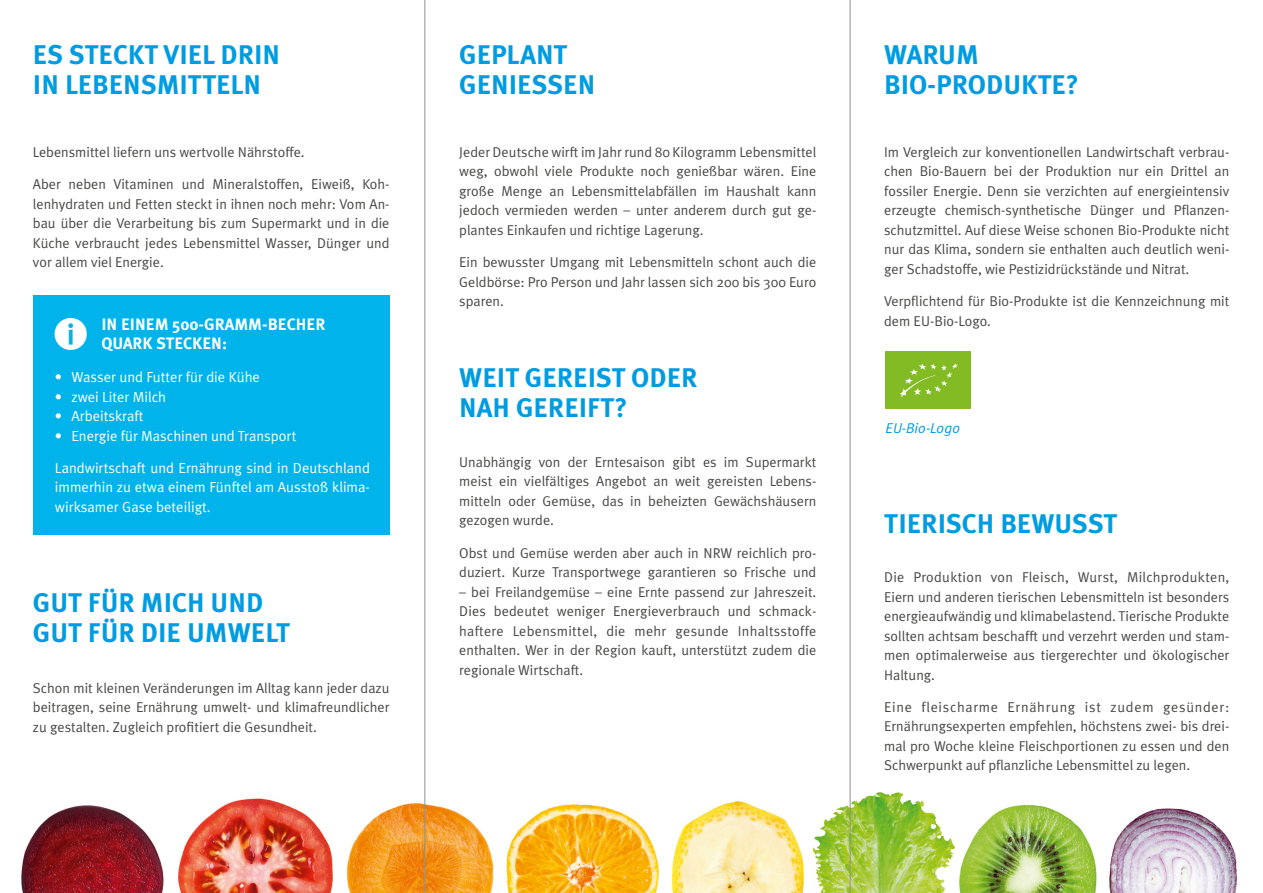
<style>
.page{position:relative;width:1263px;height:893px;background:#fff}
.page>*{position:absolute;margin:0;border:0;box-sizing:border-box;transform-origin:0 0}
.t1{font:700 27px/30px "Meta Plus";color:#009ce1}
.t2{font:700 16.5px/19.5px "Meta Plus";color:#fff}
.t3{font:14.7px/32.2px "Meta Plus Normal";color:#fff}
.t4{font:14.25px/19.5px "Meta Plus Normal";color:#494948;text-align:justify}
.t5{font:italic 14.25px "Meta Plus Normal";color:#009ce1}
</style>
<div class="page">
<img style="left:21px;top:779px;width:1216px;height:114px">
<div style="left:886px;top:352px;width:85px;height:57px;background:#82bb24"></div>
<svg style="left:900px;top:363px;width:58px;height:34px"></svg>
<div style="left:33px;top:296px;width:357px;height:239px;background:#00b3eb"></div>
<hr style="left:424px;top:0;width:1px;height:893px;background:#919292">
<hr style="left:850px;top:0;width:1px;height:893px;background:#919292">
<h1 class="t1" style="left:33px;top:39px;width:249px">ES STECKT VIEL DRIN<br>IN LEBENSMITTELN</h1>
<p class="t4" style="left:33px;top:142px;width:273px">Lebensmittel liefern uns wertvolle Nährstoffe.</p>
<p class="t4" style="left:33px;top:174px;width:358px">Aber neben Vitaminen und Mineralstoffen, Eiweiß, Koh&shy;lenhydraten und Fetten steckt in ihnen noch mehr: Vom An&shy;bau über die Verarbeitung bis zum Supermarkt und in die Küche verbraucht jedes Lebensmittel Wasser, Dünger und vor allem viel Energie.</p>
<p class="t2" style="left:101px;top:314px;width:225px">IN EINEM 500-GRAMM-BECHER<br>QUARK STECKEN:</p>
<p class="t3" style="left:55px;top:361px;width:207px">• Wasser und Futter für die Kühe</p>
<p class="t3" style="left:55px;top:380px;width:113px">• zwei Liter Milch</p>
<p class="t3" style="left:55px;top:400px;width:90px">• Arbeitskraft</p>
<p class="t3" style="left:55px;top:419px;width:316px">• Energie für Maschinen und Transport<br>Landwirtschaft und Ernährung sind in Deutschland</p>
<p class="t3" style="left:55px;top:477px;width:316px;line-height:19.5px">immerhin zu etwa einem Fünftel am Ausstoß klima&shy;wirksamer Gase beteiligt.</p>
<h1 class="t1" style="left:33px;top:587px;width:259px">GUT FÜR MICH UND<br>GUT FÜR DIE UMWELT</h1>
<p class="t4" style="left:33px;top:678px;width:358px">Schon mit kleinen Veränderungen im Alltag kann jeder dazu beitragen, seine Ernährung umwelt- und klimafreundlicher zu gestalten. Zugleich profitiert die Gesundheit.</p>
<h1 class="t1" style="left:459px;top:39px;width:137px">GEPLANT<br>GENIESSEN</h1>
<p class="t4" style="left:459px;top:142px;width:359px">Jeder Deutsche wirft im Jahr rund 80 Kilogramm Lebensmittel weg, obwohl viele Produkte noch genießbar wären. Eine große Menge an Lebensmittelabfällen im Haushalt kann jedoch vermieden werden – unter anderem durch gut ge&shy;plantes Einkaufen und richtige Lagerung.</p>
<p class="t4" style="left:459px;top:252px;width:359px">Ein bewusster Umgang mit Lebensmitteln schont auch die Geldbörse: Pro Person und Jahr lassen sich 200 bis 300 Euro sparen.</p>
<h1 class="t1" style="left:459px;top:362px;width:240px">WEIT GEREIST ODER<br>NAH GEREIFT?</h1>
<p class="t4" style="left:459px;top:452px;width:359px">Unabhängig von der Erntesaison gibt es im Supermarkt meist ein vielfältiges Angebot an weit gereisten Lebens&shy;mitteln oder Gemüse, das in beheizten Gewächshäusern gezogen wurde.</p>
<p class="t4" style="left:459px;top:543px;width:359px">Obst und Gemüse werden aber auch in NRW reichlich pro&shy;duziert. Kurze Transportwege garantieren so Frische und</p>
<p class="t4" style="left:459px;top:582px;width:359px">– bei Freilandgemüse – eine Ernte passend zur Jahreszeit.<br>Dies bedeutet weniger Energieverbrauch und schmack&shy;haftere Lebensmittel, die mehr gesunde Inhaltsstoffe enthalten. Wer in der Region kauft, unterstützt zudem die regionale Wirtschaft.</p>
<h1 class="t1" style="left:884px;top:39px;width:196px">WARUM<br>BIO-PRODUKTE?</h1>
<p class="t4" style="left:884px;top:142px;width:347px">Im Vergleich zur konventionellen Landwirtschaft verbrau&shy;chen Bio-Bauern bei der Produktion nur ein Drittel an fossiler Energie. Denn sie verzichten auf energieintensiv erzeugte chemisch-synthetische Dünger und Pflanzen&shy;schutzmittel. Auf diese Weise schonen Bio-Produkte nicht nur das Klima, sondern sie enthalten auch deutlich weni&shy;ger Schadstoffe, wie Pestizidrückstände und Nitrat.</p>
<p class="t4" style="left:884px;top:291px;width:347px">Verpflichtend für Bio-Produkte ist die Kennzeichnung mit dem EU-Bio-Logo.</p>
<p class="t5" style="left:885px;top:420px;width:76px">EU-Bio-Logo</p>
<h1 class="t1" style="left:884px;top:509px;width:235px">TIERISCH BEWUSST</h1>
<p class="t4" style="left:884px;top:567px;width:347px">Die Produktion von Fleisch, Wurst, Milchprodukten, Eiern und anderen tierischen Lebensmitteln ist besonders energieaufwändig und klimabelastend. Tierische Produkte sollten achtsam beschafft und verzehrt werden und stam&shy;men optimalerweise aus tiergerechter und ökologischer Haltung.</p>
<p class="t4" style="left:884px;top:697px;width:347px">Eine fleischarme Ernährung ist zudem gesünder:<br>Ernährungsexperten empfehlen, höchstens zwei- bis drei&shy;mal pro Woche kleine Fleischportionen zu essen und den Schwerpunkt auf pflanzliche Lebensmittel zu legen.</p>
</div>
